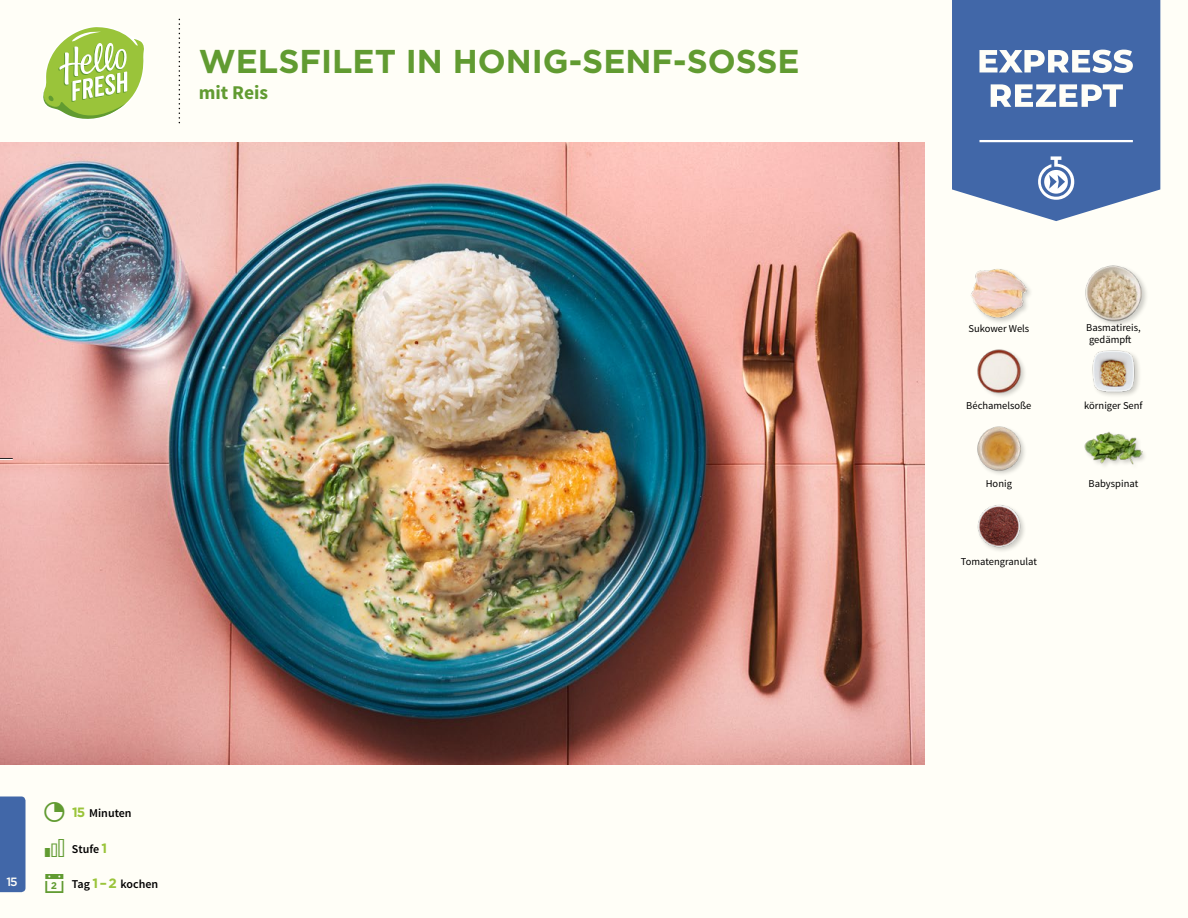
<style>
.page{position:relative;width:1188px;height:918px;background:#fffef7}
.page>*{position:absolute;margin:0;border:0;box-sizing:border-box;transform-origin:0 0}
.t1{font:700 33px "Gotham";color:#619b31}
.t2{font:700 19.5px "Source Sans Pro";color:#619b31}
.t3{font:600 12px "Source Sans Pro";color:#000}
.t4{font:500 12px "Gotham";color:#fffef7}
.t5{font:10.5px "Source Sans Pro";color:#000}
.s1{color:#619b31}
.s2{font-family:"Gotham";font-weight:700;font-size:13.5px;color:#9ac43a}
</style>
<div class="page">
<img style="left:0;top:142px;width:925px;height:623px">
<svg style="left:43px;top:27px;width:101px;height:92px"></svg>
<img style="left:977px;top:505px;width:47px;height:46px">
<div style="left:1084px;top:431px;width:64px;height:40px;background:#000;opacity:.2"></div>
<img style="left:1085px;top:431px;width:57px;height:40px">
<img style="left:977px;top:426px;width:48px;height:48px">
<img style="left:977px;top:349px;width:48px;height:48px">
<img style="left:1092px;top:350px;width:47px;height:46px">
<div style="left:1084px;top:264px;width:64px;height:64px;background:#000;opacity:.2"></div>
<img style="left:1085px;top:264px;width:57px;height:57px">
<img style="left:971px;top:269px;width:56px;height:53px">
<svg style="left:0;top:458px;width:13px;height:2px"></svg>
<svg style="left:952px;top:0;width:208px;height:221px;background:#5174ae"></svg>
<hr style="left:979px;top:140px;width:154px;height:2px;background:#fff">
<svg style="left:1038px;top:156px;width:36px;height:44px"></svg>
<svg style="left:979px;top:50px;width:154px;height:23px"></svg>
<svg style="left:991px;top:84px;width:132px;height:23px"></svg>
<div style="left:0;top:796px;width:26px;height:96px;background:#4167a8"></div>
<h1 class="t1" style="left:199px;top:39px;width:602px">WELSFILET IN HONIG-SENF-SOSSE</h1>
<h2 class="t2" style="left:199px;top:80px;width:71px">mit Reis</h2>
<p class="t4" style="left:6px;top:874px;width:13px">15</p>
<p class="t3" style="left:43px;top:805px;width:91px"><span class="s1">✓</span> <span class="s2">15</span> Minuten</p>
<p class="t3" style="left:72px;top:841px;width:37px">Stufe <span class="s2">1</span></p>
<p class="t3" style="left:72px;top:877px;width:88px">Tag <span class="s2">1 –2</span> kochen</p>
<p class="t5" style="left:968px;top:322px;width:62px">Sukower Wels</p>
<p class="t5" style="left:1086px;top:321px;width:56px">Basmatireis,</p>
<p class="t5" style="left:1089px;top:333px;width:44px">gedämpft</p>
<p class="t5" style="left:966px;top:399px;width:67px">Béchamelsoße</p>
<p class="t5" style="left:1084px;top:399px;width:60px">körniger Senf</p>
<p class="t5" style="left:986px;top:477px;width:28px">Honig</p>
<p class="t5" style="left:1089px;top:477px;width:51px">Babyspinat</p>
<p class="t5" style="left:961px;top:555px;width:78px">Tomatengranulat</p>
</div>
